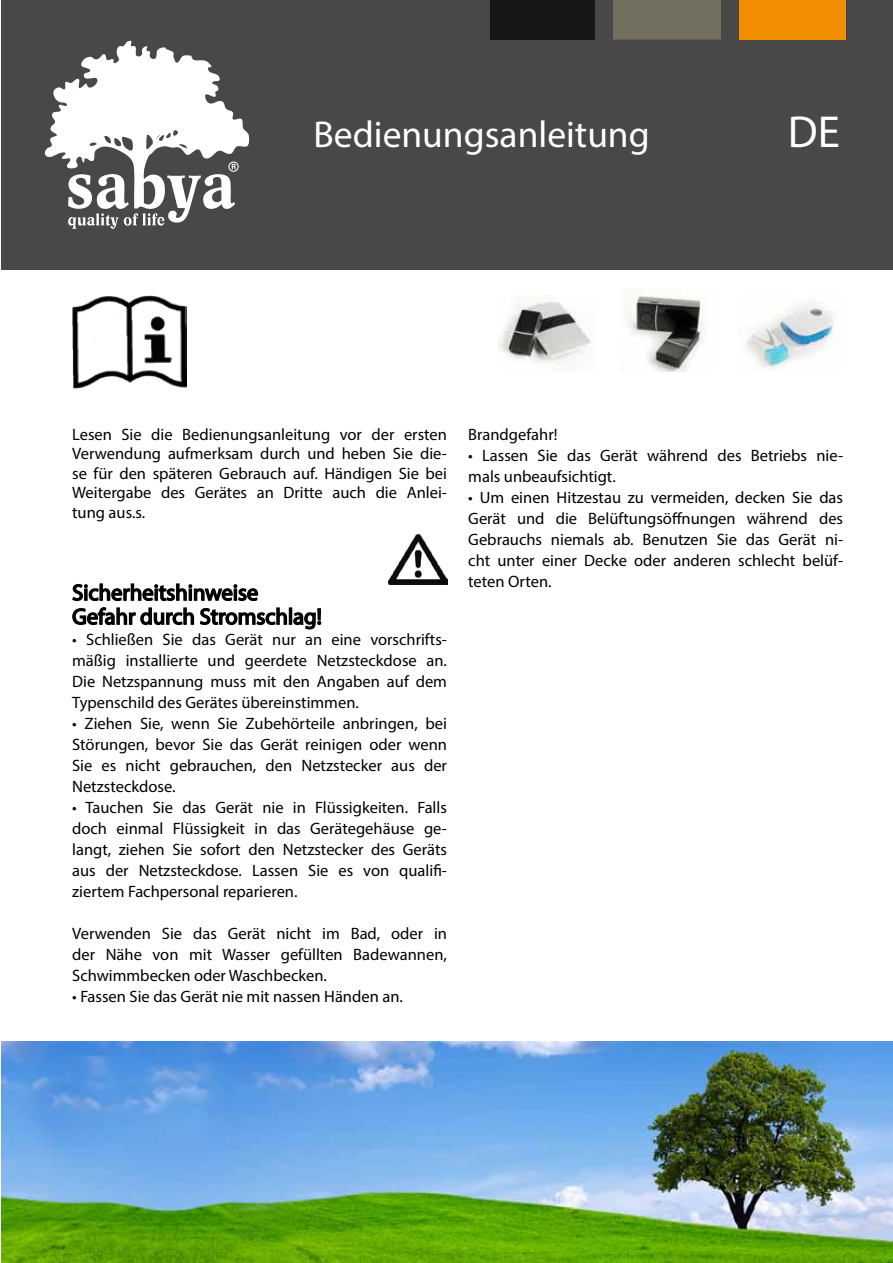
<style>
.page{position:relative;width:893px;height:1263px;background:#fff}
.page>*{position:absolute;margin:0;border:0;box-sizing:border-box;transform-origin:0 0}
.t1{font:45px "Myriad Pro";color:#fff}
.t2{font:37.5px "Myriad Pro";color:#fff}
.t3{font:22.5px/24px "Myriad Pro";color:#000}
.t4{font:16.5px/21px "Myriad Pro";color:#000;text-align:justify}
</style>
<div class="page">
<img style="left:498px;top:295px;width:93px;height:70px">
<img style="left:625px;top:296px;width:82px;height:76px">
<img style="left:746px;top:302px;width:91px;height:69px">
<div style="left:1px;top:0;width:892px;height:270px;background:#484848"></div>
<svg style="left:44px;top:41px;width:206px;height:188px"></svg>
<div style="left:613px;top:0;width:108px;height:40px;background:#726e60"></div>
<div style="left:739px;top:0;width:106px;height:40px;background:#f18e00"></div>
<div style="left:490px;top:0;width:105px;height:40px;background:#171715"></div>
<svg style="left:72px;top:583px;width:249px;height:47px"></svg>
<img style="left:1px;top:1041px;width:892px;height:222px">
<img style="left:72px;top:295px;width:114px;height:93px">
<img style="left:388px;top:533px;width:59px;height:52px">
<h2 class="t2" style="left:313px;top:111px;width:338px">Bedienungsanleitung</h2>
<h1 class="t1" style="left:788px;top:104px;width:54px">DE</h1>
<p class="t4" style="left:72px;top:424px;width:376px;line-height:19.5px">Lesen Sie die Bedienungsanleitung vor der ersten Verwendung aufmerksam durch und heben Sie die&shy;se für den späteren Gebrauch auf. Händigen Sie bei Weitergabe des Gerätes an Dritte auch die Anlei&shy;tung aus.s.</p>
<h3 class="t3" style="left:72px;top:580px;width:251px">Sicherheitshinweise<br>Gefahr durch Stromschlag!</h3>
<p class="t4" style="left:72px;top:629px;width:376px">• Schließen Sie das Gerät nur an eine vorschrifts&shy;mäßig installierte und geerdete Netzsteckdose an.<br>Die Netzspannung muss mit den Angaben auf dem Typenschild des Gerätes übereinstimmen.</p>
<p class="t4" style="left:72px;top:713px;width:376px">• Ziehen Sie, wenn Sie Zubehörteile anbringen, bei Störungen, bevor Sie das Gerät reinigen oder wenn Sie es nicht gebrauchen, den Netzstecker aus der Netzsteckdose.</p>
<p class="t4" style="left:72px;top:797px;width:376px">• Tauchen Sie das Gerät nie in Flüssigkeiten. Falls doch einmal Flüssigkeit in das Gerätegehäuse ge&shy;langt, ziehen Sie sofort den Netzstecker des Geräts aus der Netzsteckdose. Lassen Sie es von qualifi&shy;ziertem Fachpersonal reparieren.</p>
<p class="t4" style="left:72px;top:923px;width:376px">Verwenden Sie das Gerät nicht im Bad, oder in der Nähe von mit Wasser gefüllten Badewannen, Schwimmbecken oder Waschbecken.</p>
<p class="t4" style="left:72px;top:986px;width:332px">• Fassen Sie das Gerät nie mit nassen Händen an.</p>
<p class="t4" style="left:468px;top:423px;width:91px">Brandgefahr!</p>
<p class="t4" style="left:468px;top:444px;width:376px">• Lassen Sie das Gerät während des Betriebs nie&shy;mals unbeaufsichtigt.</p>
<p class="t4" style="left:468px;top:486px;width:376px">• Um einen Hitzestau zu vermeiden, decken Sie das Gerät und die Belüftungsöffnungen während des Gebrauchs niemals ab. Benutzen Sie das Gerät ni&shy;cht unter einer Decke oder anderen schlecht belüf&shy;teten Orten.</p>
</div>
